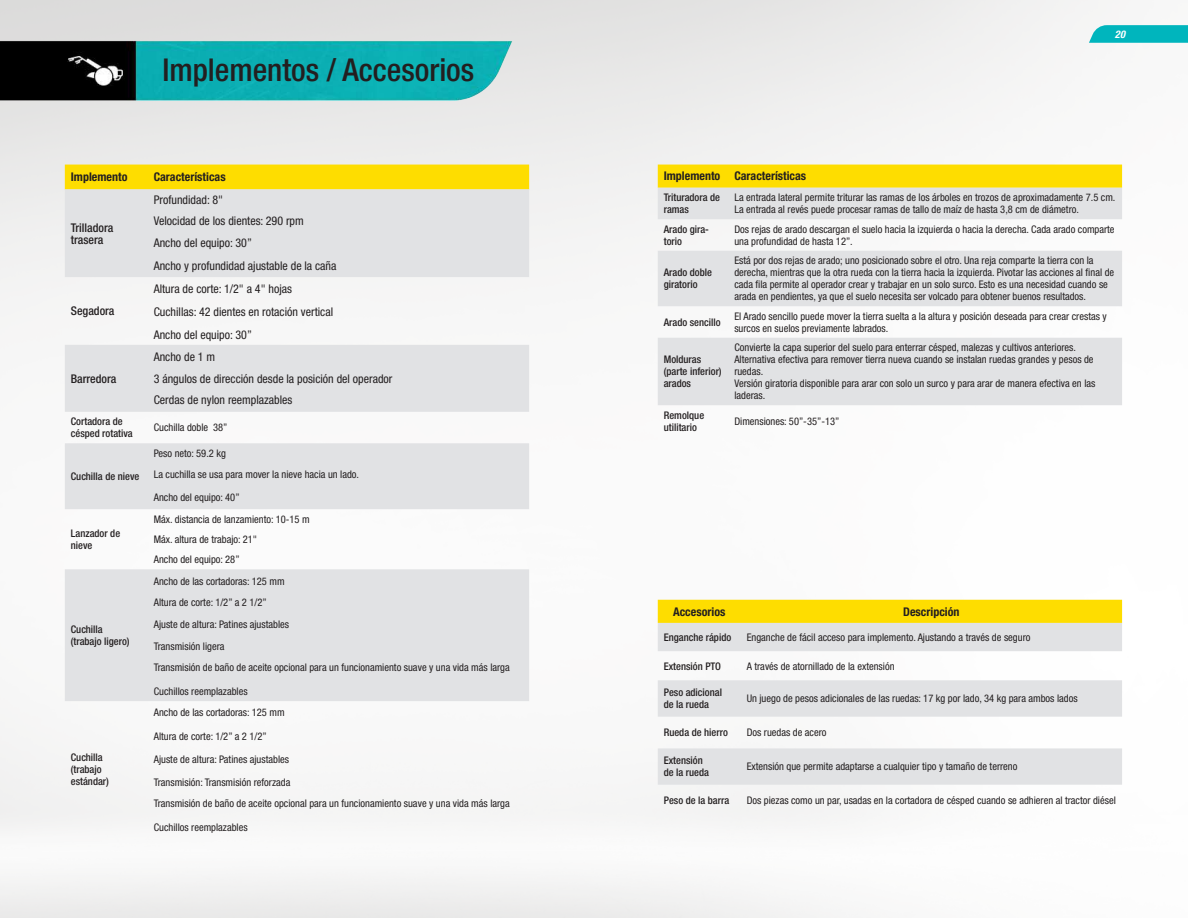
<style>
.page{position:relative;width:1188px;height:918px;background:#fff}
.page>*{position:absolute;margin:0;border:0;box-sizing:border-box;transform-origin:0 0}
.t1{font:500 condensed 31.5px "Helvetica Neue LT Std";color:#231f20}
.t2{font:condensed 12px/23.1px "Helvetica Neue LT Std";color:#231f20}
.t3{font:700 condensed 12px "Helvetica Neue LT Std";color:#231f20}
.t4{font:500 condensed 12px/12px "Helvetica Neue LT Std";color:#231f20}
.t5{font:condensed 10.5px/12px "Helvetica Neue LT Std";color:#231f20}
.t6{font:500 condensed 10.5px/12px "Helvetica Neue LT Std";color:#231f20}
.t7{font:italic 700 condensed 10.5px "Helvetica Neue LT Std";color:#fff}
</style>
<div class="page">
<svg style="left:1089px;top:25px;width:99px;height:18px;background:#11b9c0"></svg>
<img style="left:0;top:40px;width:548px;height:60px">
<svg style="left:65px;top:165px;width:464px;height:112px;background:#e7e0b2"></svg>
<svg style="left:65px;top:345px;width:464px;height:356px;fill:#e1e2e4"></svg>
<div style="left:658px;top:165px;width:464px;height:23px;background:#fedd00"></div>
<svg style="left:658px;top:188px;width:464px;height:217px;fill:#e1e2e4"></svg>
<div style="left:658px;top:600px;width:464px;height:23px;background:#fedd00"></div>
<svg style="left:658px;top:623px;width:464px;height:162px;fill:#e1e2e4"></svg>
<h1 class="t1" style="left:162px;top:51px;width:313px">Implementos / Accesorios</h1>
<p class="t3" style="left:71px;top:170px;width:58px">Implemento</p>
<p class="t3" style="left:154px;top:170px;width:73px">Características</p>
<p class="t4" style="left:71px;top:221px;width:44px">Trilladora trasera</p>
<p class="t2" style="left:154px;top:189px;width:152px;line-height:20.5px">Profundidad: 8"<br>Velocidad de los dientes: 290 rpm</p>
<p class="t2" style="left:154px;top:231px;width:184px">Ancho del equipo: 30”<br>Ancho y profundidad ajustable de la caña</p>
<p class="t4" style="left:71px;top:305px;width:45px">Segadora</p>
<p class="t4" style="left:71px;top:372px;width:47px">Barredora</p>
<p class="t2" style="left:154px;top:277px;width:181px">Altura de corte: 1/2" a 4" hojas<br>Cuchillas: 42 dientes en rotación vertical<br>Ancho del equipo: 30”</p>
<p class="t2" style="left:154px;top:345px;width:240px;line-height:21.9px">Ancho de 1 m<br>3 ángulos de dirección desde la posición del operador<br>Cerdas de nylon reemplazables</p>
<p class="t6" style="left:71px;top:415px;width:63px">Cortadora de césped rotativa</p>
<p class="t5" style="left:154px;top:422px;width:75px">Cuchilla doble 38”</p>
<p class="t6" style="left:71px;top:470px;width:70px">Cuchilla de nieve</p>
<p class="t5" style="left:154px;top:442px;width:207px;line-height:21.3px">Peso neto: 59.2 kg<br>La cuchilla se usa para mover la nieve hacia un lado.</p>
<p class="t5" style="left:154px;top:492px;width:87px">Ancho del equipo: 40”</p>
<p class="t6" style="left:71px;top:527px;width:51px">Lanzador de nieve</p>
<p class="t6" style="left:71px;top:623px;width:60px">Cuchilla (trabajo ligero)</p>
<p class="t6" style="left:71px;top:751px;width:40px">Cuchilla (trabajo estándar)</p>
<p class="t5" style="left:154px;top:509px;width:157px;line-height:20.2px">Máx. distancia de lanzamiento: 10-15 m<br>Máx. altura de trabajo: 21"<br>Ancho del equipo: 28”</p>
<p class="t5" style="left:154px;top:570px;width:137px;line-height:21.5px">Ancho de las cortadoras: 125 mm<br>Altura de corte: 1/2” a 2 1/2”<br>Ajuste de altura: Patines ajustables</p>
<p class="t5" style="left:154px;top:635px;width:358px;line-height:21.3px">Transmisión ligera<br>Transmisión de baño de aceite opcional para un funcionamiento suave y una vida más larga</p>
<p class="t5" style="left:154px;top:685px;width:95px">Cuchillos reemplazables</p>
<p class="t5" style="left:154px;top:707px;width:132px">Ancho de las cortadoras: 125 mm</p>
<p class="t5" style="left:154px;top:730px;width:114px">Altura de corte: 1/2” a 2 1/2”</p>
<p class="t5" style="left:154px;top:753px;width:137px">Ajuste de altura: Patines ajustables</p>
<p class="t5" style="left:154px;top:772px;width:358px;line-height:21.3px">Transmisión: Transmisión reforzada<br>Transmisión de baño de aceite opcional para un funcionamiento suave y una vida más larga</p>
<p class="t5" style="left:154px;top:822px;width:95px">Cuchillos reemplazables</p>
<p class="t7" style="left:1115px;top:28px;width:12px">20</p>
<p class="t3" style="left:664px;top:169px;width:144px">Implemento Características</p>
<p class="t6" style="left:664px;top:191px;width:58px">Trituradora de ramas</p>
<p class="t5" style="left:734px;top:191px;width:383px">La entrada lateral permite triturar las ramas de los árboles en trozos de aproximadamente 7.5 cm.<br>La entrada al revés puede procesar ramas de tallo de maíz de hasta 3,8 cm de diámetro.</p>
<p class="t6" style="left:664px;top:223px;width:47px">Arado gira&shy;torio</p>
<p class="t5" style="left:734px;top:223px;width:382px">Dos rejas de arado descargan el suelo hacia la izquierda o hacia la derecha. Cada arado comparte una profundidad de hasta 12’’.</p>
<p class="t6" style="left:664px;top:266px;width:50px">Arado doble giratorio</p>
<p class="t5" style="left:734px;top:254px;width:381px">Está por dos rejas de arado; uno posicionado sobre el otro. Una reja comparte la tierra con la derecha, mientras que la otra rueda con la tierra hacia la izquierda. Pivotar las acciones al final de cada fila permite al operador crear y trabajar en un solo surco. Esto es una necesidad cuando se arada en pendientes, ya que el suelo necesita ser volcado para obtener buenos resultados.</p>
<p class="t6" style="left:664px;top:316px;width:58px">Arado sencillo</p>
<p class="t5" style="left:734px;top:310px;width:374px">El Arado sencillo puede mover la tierra suelta a la altura y posición deseada para crear crestas y surcos en suelos previamente labrados.</p>
<p class="t6" style="left:664px;top:353px;width:59px">Molduras (parte inferior) arados</p>
<p class="t5" style="left:734px;top:341px;width:363px">Convierte la capa superior del suelo para enterrar césped, malezas y cultivos anteriores.<br>Alternativa efectiva para remover tierra nueva cuando se instalan ruedas grandes y pesos de ruedas.<br>Versión giratoria disponible para arar con solo un surco y para arar de manera efectiva en las laderas.</p>
<p class="t6" style="left:664px;top:409px;width:42px">Remolque utilitario</p>
<p class="t5" style="left:734px;top:415px;width:107px">Dimensiones: 50”-35”-13”</p>
<p class="t3" style="left:673px;top:604px;width:54px">Accesorios</p>
<p class="t3" style="left:903px;top:604px;width:58px">Descripción</p>
<p class="t6" style="left:664px;top:631px;width:69px">Enganche rápido</p>
<p class="t5" style="left:747px;top:631px;width:285px">Enganche de fácil acceso para implemento. Ajustando a través de seguro</p>
<p class="t6" style="left:664px;top:660px;width:59px">Extensión PTO</p>
<p class="t5" style="left:747px;top:660px;width:149px">A través de atornillado de la extensión</p>
<p class="t6" style="left:664px;top:686px;width:60px">Peso adicional de la rueda</p>
<p class="t5" style="left:747px;top:692px;width:333px">Un juego de pesos adicionales de las ruedas: 17 kg por lado, 34 kg para ambos lados</p>
<p class="t6" style="left:664px;top:726px;width:66px">Rueda de hierro</p>
<p class="t5" style="left:747px;top:727px;width:81px">Dos ruedas de acero</p>
<p class="t6" style="left:664px;top:754px;width:47px">Extensión de la rueda</p>
<p class="t5" style="left:747px;top:761px;width:272px">Extensión que permite adaptarse a cualquier tipo y tamaño de terreno</p>
<p class="t6" style="left:664px;top:794px;width:67px">Peso de la barra</p>
<p class="t5" style="left:747px;top:794px;width:371px">Dos piezas como un par, usadas en la cortadora de césped cuando se adhieren al tractor diésel</p>
</div>
